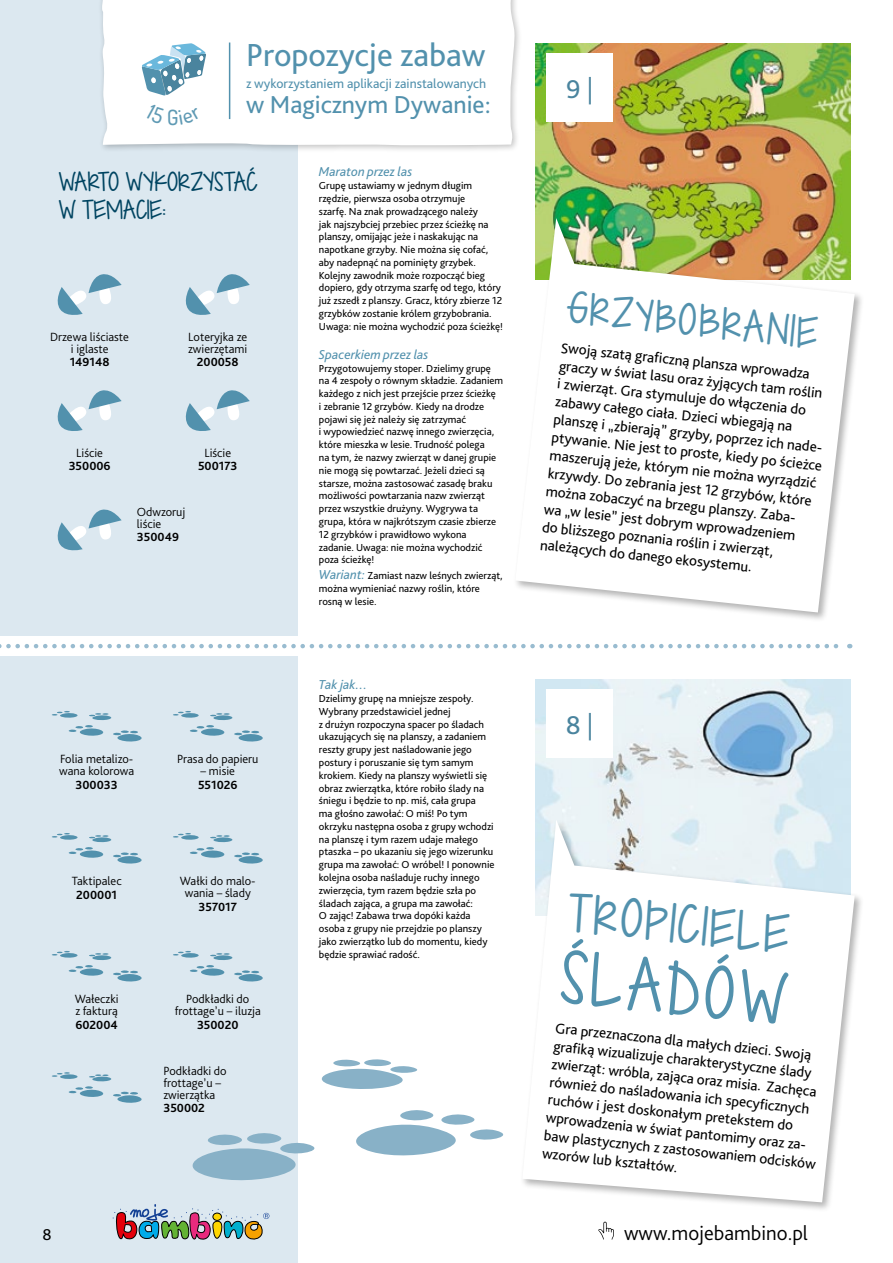
<style>
.page{position:relative;width:893px;height:1263px;background:#fff}
.page>*{position:absolute;margin:0;border:0;box-sizing:border-box;transform-origin:0 0}
.t1{font:54px "KG Dropsof Jupiter";color:#5291ad}
.t2{font:39.45px "KG Dropsof Jupiter";color:#5291ad}
.t3{font:33.3px "Bliss Pro";color:#5291ad}
.t4{font:32.4px "KG Dropsof Jupiter";color:#5291ad}
.t5{font:27px "Bliss Pro";color:#4a849e}
.t6{font:25.65px "Bliss Pro";color:#5291ad}
.t7{font:300 21px "Bliss Pro";color:#000}
.t8{font:19.5px/28.5px "KG Dropsof Jupiter";color:#004461}
.t9{font:16.5px "Bliss Pro";color:#000}
.t10{font:15px/18px "Bliss Pro";color:#000}
.t11{font:italic 13.5px "Bliss Pro";color:#5291ad}
.t12{font:13.5px "Bliss Pro";color:#5291ad}
.t13{font:300 12.45px/12px "Bliss Pro";color:#000}
.t14{font:700 12.45px "Bliss Pro";color:#000}
.t15{font:10.65px/12.8px "Bliss Pro";color:#000}
.s1{font-style:italic;font-size:13.5px;color:#5291ad}
.s2{font-weight:300}
</style>
<div class="page">
<div style="left:0;top:0;width:298px;height:635px;background:#dce8f0"></div>
<div style="left:0;top:657px;width:298px;height:606px;background:#dce8f0"></div>
<img style="left:536px;top:44px;width:314px;height:172px">
<div style="left:513px;top:216px;width:351px;height:406px;background:#000;opacity:.3"></div>
<svg style="left:515px;top:218px;width:340px;height:394px"></svg>
<img style="left:536px;top:680px;width:314px;height:138px">
<div style="left:520px;top:818px;width:344px;height:394px;background:#000;opacity:.3"></div>
<svg style="left:522px;top:820px;width:333px;height:382px"></svg>
<svg style="left:192px;top:1110px;width:312px;height:71px"></svg>
<svg style="left:321px;top:1059px;width:97px;height:30px"></svg>
<svg style="left:113px;top:1204px;width:156px;height:35px"></svg>
<svg style="left:598px;top:1222px;width:16px;height:17px"></svg>
<div style="left:98px;top:0;width:424px;height:153px;background:#000;opacity:.25"></div>
<svg style="left:101px;top:0;width:414px;height:146px"></svg>
<svg style="left:140px;top:42px;width:67px;height:55px;background:#adccdb"></svg>
<hr style="left:229px;top:43px;width:1px;height:76px;background:#5291ad">
<div style="left:546px;top:54px;width:67px;height:68px;background:#fff"></div>
<svg style="left:0;top:644px;width:850px;height:4px"></svg>
<svg style="left:57px;top:509px;width:65px;height:42px"></svg>
<svg style="left:57px;top:274px;width:65px;height:41px"></svg>
<svg style="left:57px;top:390px;width:65px;height:41px"></svg>
<svg style="left:185px;top:274px;width:65px;height:41px"></svg>
<svg style="left:185px;top:390px;width:65px;height:41px"></svg>
<div style="left:546px;top:690px;width:67px;height:68px;background:#fff"></div>
<svg style="left:52px;top:711px;width:90px;height:31px"></svg>
<svg style="left:173px;top:711px;width:90px;height:31px"></svg>
<svg style="left:173px;top:833px;width:90px;height:31px"></svg>
<svg style="left:173px;top:951px;width:90px;height:31px"></svg>
<svg style="left:52px;top:1072px;width:90px;height:31px"></svg>
<svg style="left:52px;top:833px;width:90px;height:31px"></svg>
<svg style="left:52px;top:951px;width:90px;height:31px"></svg>
<svg style="left:145px;top:104px;width:57px;height:21px"></svg>
<h3 class="t3" style="left:246px;top:34px;width:241px">Propozycje zabaw</h3>
<p class="t12" style="left:246px;top:75px;width:241px">z wykorzystaniem aplikacji zainstalowanych</p>
<h3 class="t6" style="left:246px;top:89px;width:246px">w Magicznym Dywanie:</h3>
<h3 class="t8" style="left:58px;top:168px;width:200px">WARTO WYKORZYSTAĆ<br>W TEMACIE:</h3>
<p class="t13" style="left:50px;top:330px;width:80px;text-align:center">Drzewa liściaste i iglaste</p>
<p class="t14" style="left:70px;top:354px;width:41px">149148</p>
<p class="t13" style="left:188px;top:330px;width:61px">Loteryjka ze zwierzętami</p>
<p class="t14" style="left:197px;top:354px;width:43px">200058</p>
<p class="t13" style="left:76px;top:446px;width:28px">Liście</p>
<p class="t14" style="left:69px;top:458px;width:43px">350006</p>
<p class="t13" style="left:204px;top:446px;width:28px">Liście</p>
<p class="t14" style="left:198px;top:458px;width:41px">500173</p>
<p class="t13" style="left:137px;top:505px;width:50px">Odwzoruj liście</p>
<p class="t14" style="left:137px;top:529px;width:44px">350049</p>
<p class="t13" style="left:59px;top:753px;width:76px">Folia metalizo&shy;wana kolorowa</p>
<p class="t14" style="left:76px;top:777px;width:44px">300033</p>
<p class="t13" style="left:177px;top:753px;width:83px">Prasa do papieru</p>
<p class="t13" style="left:201px;top:765px;width:36px">– misie</p>
<p class="t14" style="left:198px;top:777px;width:41px">551026</p>
<p class="t13" style="left:72px;top:875px;width:51px">Taktipalec</p>
<p class="t14" style="left:76px;top:887px;width:42px">200001</p>
<p class="t13" style="left:75px;top:992px;width:45px">Wałeczki z fakturą</p>
<p class="t14" style="left:75px;top:1017px;width:44px">602004</p>
<p class="t13" style="left:180px;top:875px;width:77px;text-align:center">Wałki do malo&shy;wania – ślady</p>
<p class="t14" style="left:199px;top:899px;width:40px">357017</p>
<p class="t13" style="left:175px;top:992px;width:87px;text-align:center">Podkładki do frottage’u – iluzja</p>
<p class="t14" style="left:197px;top:1017px;width:43px">350020</p>
<p class="t13" style="left:163px;top:1064px;width:65px">Podkładki do frottage’u – zwierzątka</p>
<p class="t14" style="left:163px;top:1100px;width:43px">350002</p>
<p class="t11" style="left:319px;top:164px;width:95px">Maraton przez las</p>
<p class="t15" style="left:319px;top:179px;width:185px">Grupę ustawiamy w jednym długim rzędzie, pierwsza osoba otrzymuje<br>szarfę. N a znak prowadzącego należy<br>jak najszybciej przebiec przez ścieżkę na planszy, omijając jeże i naskakując na napotkane grzyby. N ie można się cofać, aby nadepnąć na pominięty grzybek.<br>Kolejny zawodnik może rozpocząć bieg dopiero, gdy otrzyma szarfę od tego, który już zszedł z planszy. Gracz, który zbierze 12 grzybków zostanie królem grzybobrania.<br>Uwaga: nie można wychodzić poza ścieżkę!</p>
<p class="t11" style="left:319px;top:346px;width:111px">Spacerkiem przez las</p>
<p class="t15" style="left:319px;top:361px;width:186px">Przygotowujemy stoper. Dzielimy grupę na 4 zespoły o równym składzie. Zadaniem każdego z nich jest przejście przez ścieżkę<br>i zebranie 12 grzybów. Kiedy na drodze pojawi się jeż należy się zatrzymać<br>i wypowiedzieć nazwę innego zwierzęcia, które mieszka w lesie. Trudność polega<br>na tym, że nazwy zwierząt w danej grupie nie mogą się powtarzać. Jeżeli dzieci są starsze, można zastosować zasadę braku możliwości powtarzania nazw zwierząt przez wszystkie drużyny. Wygrywa ta grupa, która w najkrótszym czasie zbierze 12 grzybków i prawidłowo wykona zadanie. Uwaga: nie można wychodzić poza ścieżkę!</p>
<p class="t15" style="left:319px;top:569px;width:185px"><span class="s1">Wariant:</span> Zamiast nazw leśnych zwierząt, można wymieniać nazwy roślin, które rosną w lesie.</p>
<p class="t11" style="left:319px;top:676px;width:50px">Tak jak…</p>
<p class="t15" style="left:319px;top:692px;width:177px">Dzielimy grupę na mniejsze zespoły.<br>Wybrany przedstawiciel jednej<br>z drużyn rozpoczyna spacer po śladach ukazujących się na planszy, a zadaniem reszty grupy jest naśladowanie jego postury i poruszanie się tym samym krokiem. Kiedy na planszy wyświetli się obraz zwierzątka, które robiło ślady na śniegu i będzie to np. miś, cała grupa<br>ma głośno zawołać: O miś! Po tym okrzyku następna osoba z grupy wchodzi na planszę i tym razem udaje małego ptaszka – po ukazaniu się jego wizerunku grupa ma zawołać: O wróbel! I ponownie kolejna osoba naśladuje ruchy innego zwierzęcia, tym razem będzie szła po śladach zająca, a grupa ma zawołać:<br>O zając! Zabawa trwa dopóki każda osoba z grupy nie przejdzie po planszy jako zwierzątko lub do momentu, kiedy będzie sprawiać radość.</p>
<h3 class="t5" style="left:566px;top:72px;width:29px">9 <span class="s2">|</span></h3>
<h3 class="t4" style="left:570px;top:282px;width:253px;rotate:6deg">GRZYBOBRANIE</h3>
<p class="t10" style="left:562px;top:338px;width:274px;rotate:6deg">Swoją szatą grafi czną plansza wprowadza graczy wświat lasu oraz żyjących tam roślin i zwierząt. Gra stymuluje do włączenia do zabawy całego ciała. Dzieci wbiegają na planszę i „zbierają” grzyby, poprzez ich nade&shy;ptywanie. Nie jest to proste, kiedy po ścieżce maszerują jeże, którym nie można wyrządzić krzywdy. Do zebrania jest 12 grzybów, które można zobaczyć na brzegu planszy. Zaba&shy;wa „wlesie” jest dobrym wprowadzeniem do bliższego poznania roślin i zwierząt, należących do danego ekosystemu.</p>
<h3 class="t5" style="left:566px;top:708px;width:29px">8 <span class="s2">|</span></h3>
<h2 class="t2" style="left:571px;top:881px;width:224px;rotate:6deg">TROPICIELE</h2>
<h1 class="t1" style="left:565px;top:934px;width:234px;rotate:6deg">ŚLA DÓW</h1>
<p class="t10" style="left:556px;top:1018px;width:278px;rotate:6deg">Gra przeznaczona dla małych dzieci. Swoją grafi ką wizualizuje charakterystyczne ślady zwierząt: wróbla, zająca oraz misia. Zachęca również do naśladowania ich specyfi cznych ruchów i jest doskonałym pretekstem do wprowadzenia wświat pantomimy oraz za&shy;baw plastycznych z zastosowaniem odcisków wzorów lub kształtów.</p>
<h3 class="t9" style="left:43px;top:1224px;width:11px">8</h3>
<h3 class="t7" style="left:624px;top:1219px;width:185px">www.mojebambino.pl</h3>
</div>
